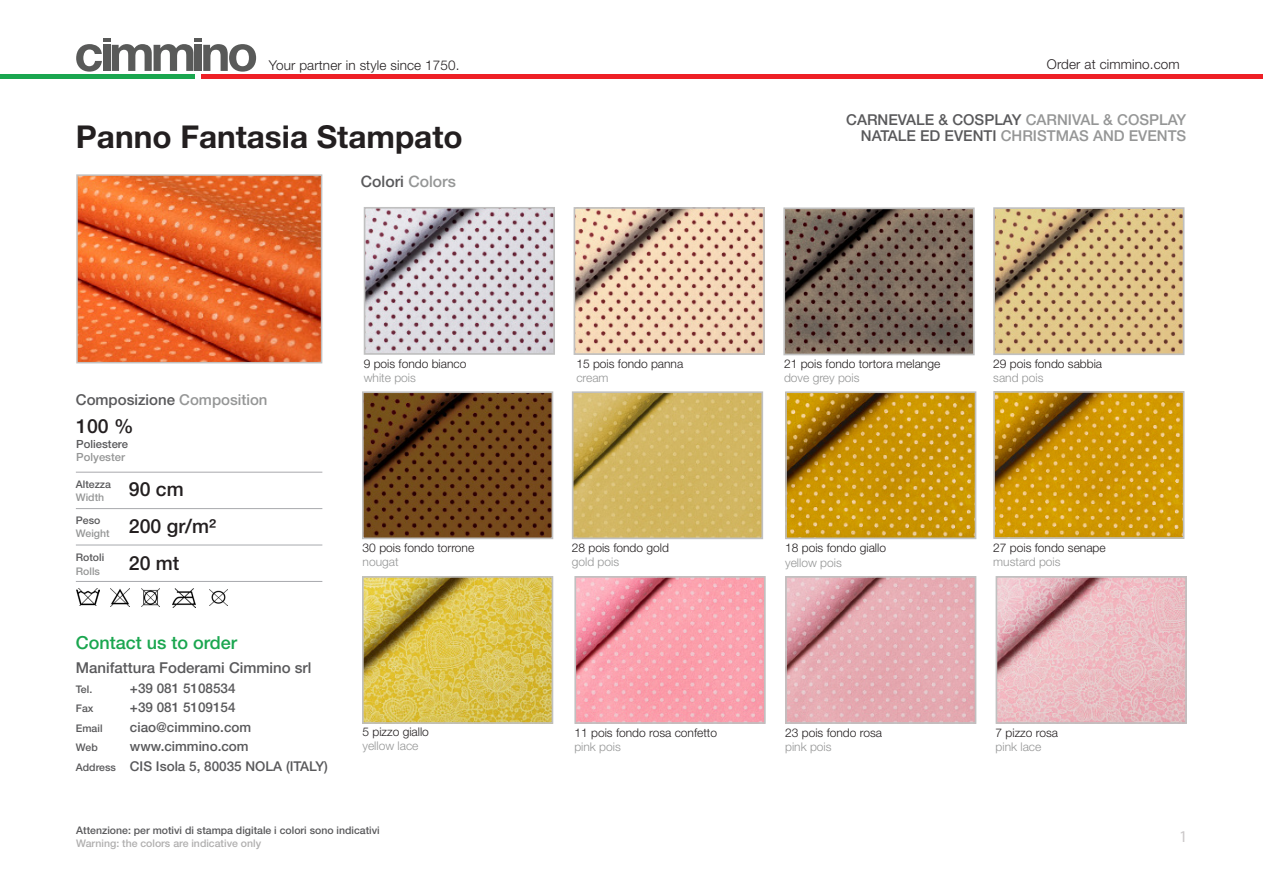
<style>
.page{position:relative;width:1263px;height:893px;background:#fff}
.page>*{position:absolute;margin:0;border:0;box-sizing:border-box;transform-origin:0 0}
.titolo_articolo{font:700 31.5px "Helvetica Neue LT Pro";color:#231f20}
.composizione_articol{font:500 19.5px "Helvetica Neue LT Pro";color:#231f20}
.composizione_articol-2{font:500 18px "Helvetica Neue LT Pro";color:#1aa64f}
.Numeri_pagine{font:16.5px "Myriad Pro";color:#cbc8c9}
.composizione_articol-3{font:500 15.75px "Helvetica Neue LT Pro";color:#59595b}
.composizione_articol-4{font:500 15px "Helvetica Neue LT Pro";color:#59595b}
.composizione_articol-5{font:500 15px "Helvetica Neue LT Pro";color:#959696}
.composizione_articol-6{font:500 13.5px "Helvetica Neue LT Pro";color:#59595b}
.t1{font:300 13.5px "Helvetica Neue LT Pro";letter-spacing:.01em;color:#231f20}
.t2{font:300 13.5px "Helvetica Neue LT Pro";letter-spacing:.01em;color:#241f21}
.didascalie{font:300 12px "Helvetica Neue LT Pro";color:#231f20}
.didascalie-2{font:300 12px "Helvetica Neue LT Pro";color:#959696}
.composizione_articol-7{font:500 11.25px "Helvetica Neue LT Pro";color:#59595b}
.composizione_articol-8{font:500 11.25px "Helvetica Neue LT Pro";color:#959696}
.composizione_articol-9{font:500 10.5px "Helvetica Neue LT Pro";color:#59595b}
.composizione_articol-10{font:500 10.5px "Helvetica Neue LT Pro";color:#b0afaf}
.composizione_articol-11{font:500 10.5px "Helvetica Neue LT Pro";color:#959696}
.s1{color:#959696}
.s2{font-size:10.5px}
.s3{color:#59595b}
</style>
<div class="page">
<svg style="left:76px;top:38px;width:180px;height:34px"></svg>
<div style="left:202px;top:74px;width:1061px;height:5px;background:#ee2026"></div>
<div style="left:0;top:74px;width:195px;height:5px;background:#1aa64f"></div>
<img style="left:79px;top:177px;width:240px;height:183px">
<div style="left:76px;top:174px;width:246px;height:189px;border:2px solid #c0c0c0"></div>
<img style="left:367px;top:210px;width:185px;height:142px">
<div style="left:364px;top:207px;width:191px;height:148px;border:2px solid #c0c0c0"></div>
<img style="left:577px;top:210px;width:185px;height:142px">
<div style="left:574px;top:207px;width:191px;height:148px;border:2px solid #c0c0c0"></div>
<img style="left:996px;top:210px;width:185px;height:142px">
<div style="left:993px;top:207px;width:191px;height:148px;border:2px solid #c0c0c0"></div>
<img style="left:786px;top:210px;width:186px;height:142px">
<div style="left:783px;top:207px;width:192px;height:148px;border:2px solid #c0c0c0"></div>
<img style="left:365px;top:394px;width:185px;height:142px">
<div style="left:362px;top:391px;width:191px;height:148px;border:2px solid #c0c0c0"></div>
<hr style="left:76px;top:581px;width:246px;height:1px;background:#a8a9ad">
<hr style="left:76px;top:472px;width:246px;height:1px;background:#a8a9ad">
<hr style="left:76px;top:545px;width:246px;height:1px;background:#a8a9ad">
<hr style="left:76px;top:508px;width:246px;height:1px;background:#a8a9ad">
<img style="left:110px;top:589px;width:19px;height:18px">
<img style="left:172px;top:588px;width:24px;height:20px">
<img style="left:210px;top:589px;width:17px;height:17px">
<img style="left:76px;top:589px;width:24px;height:16px">
<img style="left:141px;top:588px;width:18px;height:18px">
<img style="left:575px;top:394px;width:185px;height:142px">
<div style="left:572px;top:391px;width:191px;height:148px;border:2px solid #c0c0c0"></div>
<img style="left:788px;top:394px;width:185px;height:142px">
<div style="left:785px;top:391px;width:191px;height:148px;border:2px solid #c0c0c0"></div>
<img style="left:996px;top:394px;width:185px;height:142px">
<div style="left:993px;top:391px;width:191px;height:148px;border:2px solid #c0c0c0"></div>
<img style="left:365px;top:579px;width:185px;height:142px">
<div style="left:362px;top:576px;width:191px;height:148px;border:2px solid #c0c0c0"></div>
<img style="left:577px;top:579px;width:186px;height:142px">
<div style="left:574px;top:576px;width:192px;height:148px;border:2px solid #c0c0c0"></div>
<img style="left:788px;top:579px;width:185px;height:142px">
<div style="left:785px;top:576px;width:191px;height:148px;border:2px solid #c0c0c0"></div>
<img style="left:998px;top:579px;width:186px;height:142px">
<div style="left:995px;top:576px;width:192px;height:148px;border:2px solid #c0c0c0"></div>
<p class="t1" style="left:269px;top:57px;width:192px">Your partner in style since 1750.</p>
<p class="t2" style="left:1047px;top:56px;width:134px">Order at cimmino.com</p>
<p class="titolo_articolo" style="left:76px;top:117px;width:388px">Panno Fantasia Stampato</p>
<p class="composizione_articol-3" style="left:361px;top:172px;width:97px">Colori <span class="s1">Colors</span></p>
<p class="composizione_articol-4" style="left:76px;top:391px;width:193px">Composizione <span class="s1">Composition</span></p>
<p class="composizione_articol" style="left:76px;top:414px;width:59px">100 %</p>
<p class="composizione_articol-7" style="left:76px;top:437px;width:53px">Poliestere</p>
<p class="composizione_articol-8" style="left:76px;top:450px;width:50px">Polyester</p>
<p class="composizione_articol-9" style="left:76px;top:478px;width:37px">Altezza</p>
<p class="composizione_articol-11" style="left:76px;top:491px;width:30px">Width</p>
<p class="composizione_articol-9" style="left:76px;top:514px;width:26px">Peso</p>
<p class="composizione_articol-11" style="left:76px;top:527px;width:35px">Weight</p>
<p class="composizione_articol-9" style="left:76px;top:551px;width:30px">Rotoli</p>
<p class="composizione_articol-11" style="left:76px;top:565px;width:26px">Rolls</p>
<p class="composizione_articol" style="left:129px;top:478px;width:56px">90 cm</p>
<p class="composizione_articol" style="left:129px;top:514px;width:89px">200 gr/m²</p>
<p class="composizione_articol" style="left:129px;top:551px;width:52px">20 mt</p>
<p class="composizione_articol-2" style="left:76px;top:631px;width:163px">Contact us to order</p>
<p class="composizione_articol-4" style="left:76px;top:659px;width:237px">Manifattura Foderami Cimmino srl</p>
<p class="composizione_articol-9" style="left:76px;top:683px;width:18px">Tel.</p>
<p class="composizione_articol-6" style="left:130px;top:680px;width:107px">+39 081 5108534</p>
<p class="composizione_articol-9" style="left:76px;top:702px;width:19px">Fax</p>
<p class="composizione_articol-6" style="left:130px;top:700px;width:107px">+39 081 5109154</p>
<p class="composizione_articol-9" style="left:76px;top:722px;width:28px">Email</p>
<p class="composizione_articol-6" style="left:130px;top:719px;width:123px">ciao@cimmino.com</p>
<p class="composizione_articol-9" style="left:76px;top:741px;width:23px">Web</p>
<p class="composizione_articol-6" style="left:130px;top:739px;width:120px">www.cimmino.com</p>
<p class="composizione_articol-6" style="left:76px;top:758px;width:254px"><span class="s2">Address</span> CIS Isola 5, 80035 NOLA (ITALY)</p>
<p class="didascalie" style="left:364px;top:356px;width:104px">9 pois fondo bianco</p>
<p class="didascalie-2" style="left:364px;top:370px;width:54px">white pois</p>
<p class="didascalie" style="left:363px;top:540px;width:113px">30 pois fondo torrone</p>
<p class="didascalie-2" style="left:363px;top:554px;width:38px">nougat</p>
<p class="didascalie" style="left:362px;top:724px;width:68px">5 pizzo giallo</p>
<p class="didascalie-2" style="left:362px;top:739px;width:58px">yellow lace</p>
<p class="composizione_articol-9" style="left:76px;top:824px;width:305px">Attenzione: per motivi di stampa digitale i colori sono indicativi</p>
<p class="composizione_articol-10" style="left:76px;top:837px;width:186px">Warning: the colors are indicative only</p>
<p class="composizione_articol-4" style="left:846px;top:110px;width:342px">CARNEVALE &amp; COSPLAY <span class="s1">CARNIVAL &amp; COSPLAY</span></p>
<p class="composizione_articol-5" style="left:861px;top:127px;width:327px"><span class="s3">NATALE ED EVENTI</span> CHRISTMAS AND EVENTS</p>
<p class="didascalie" style="left:576px;top:356px;width:108px">15 pois fondo panna</p>
<p class="didascalie-2" style="left:576px;top:371px;width:34px">cream</p>
<p class="didascalie" style="left:784px;top:356px;width:158px">21 pois fondo tortora melange</p>
<p class="didascalie-2" style="left:784px;top:371px;width:77px">dove grey pois</p>
<p class="didascalie" style="left:993px;top:356px;width:110px">29 pois fondo sabbia</p>
<p class="didascalie-2" style="left:993px;top:370px;width:52px">sand pois</p>
<p class="didascalie" style="left:572px;top:540px;width:99px">28 pois fondo gold</p>
<p class="didascalie-2" style="left:572px;top:555px;width:49px">gold pois</p>
<p class="didascalie" style="left:785px;top:540px;width:102px">18 pois fondo giallo</p>
<p class="didascalie-2" style="left:785px;top:555px;width:58px">yellow pois</p>
<p class="didascalie" style="left:993px;top:540px;width:114px">27 pois fondo senape</p>
<p class="didascalie-2" style="left:993px;top:554px;width:69px">mustard pois</p>
<p class="didascalie" style="left:574px;top:725px;width:144px">11 pois fondo rosa confetto</p>
<p class="didascalie-2" style="left:574px;top:739px;width:48px">pink pois</p>
<p class="didascalie" style="left:785px;top:725px;width:98px">23 pois fondo rosa</p>
<p class="didascalie-2" style="left:785px;top:740px;width:48px">pink pois</p>
<p class="didascalie" style="left:995px;top:725px;width:64px">7 pizzo rosa</p>
<p class="didascalie-2" style="left:995px;top:740px;width:47px">pink lace</p>
<p class="Numeri_pagine" style="left:1179px;top:827px;width:10px">1</p>
</div>
